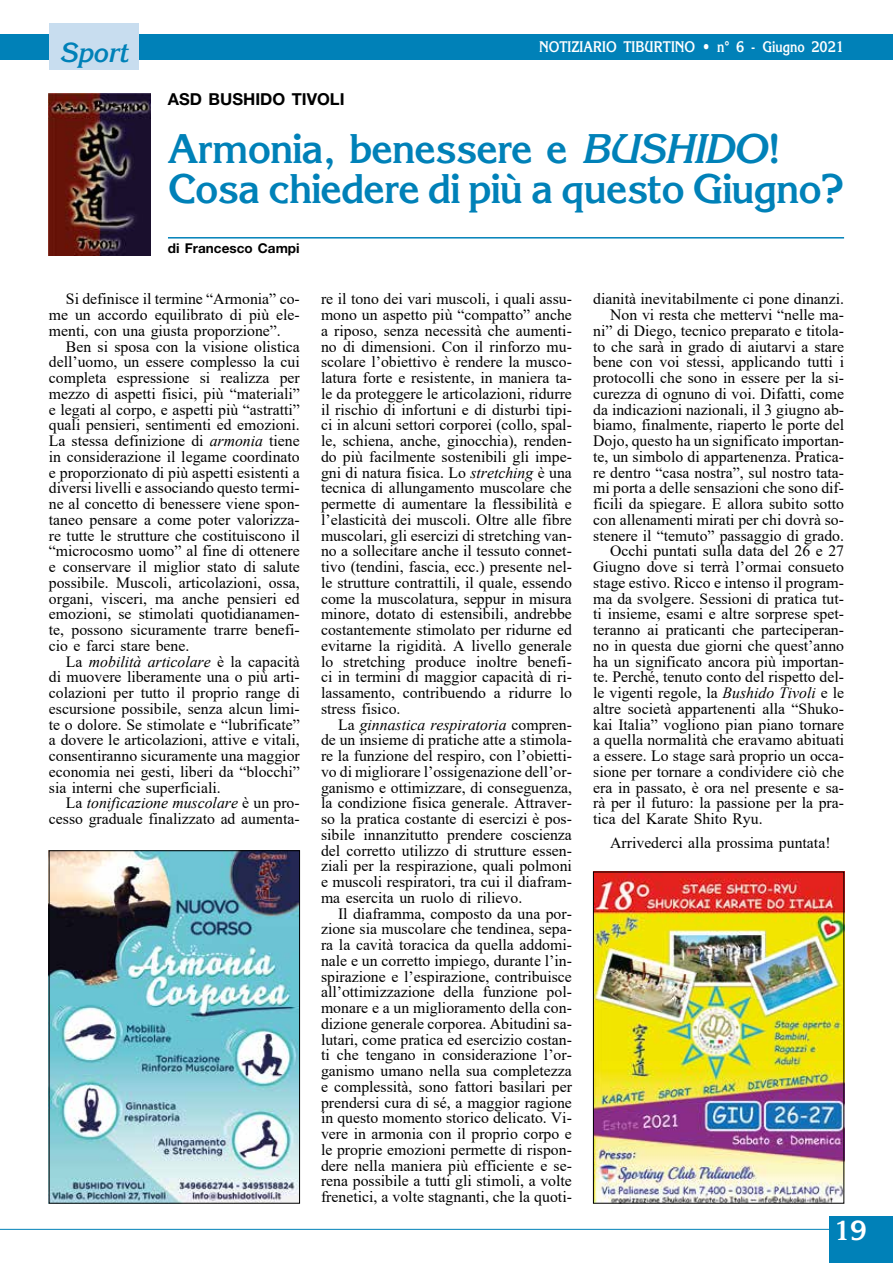
<style>
.page{position:relative;width:893px;height:1263px;background:#fff}
.page>*{position:absolute;margin:0;border:0;box-sizing:border-box;transform-origin:0 0}
.t1{font:700 40.5px/40.5px "Korinna Std";letter-spacing:-.03em;color:#0081b8}
.t2{font:italic 700 27px "Korinna Std";letter-spacing:-.02em;color:#0081b8}
.t3{font:700 27px "Korinna Std";color:#fff}
.t4{font:700 16.5px "Helvetica Neue LT Std";color:#000}
.t5{font:15.75px/15.8px "Times New Roman";color:#000;text-align:justify}
.t6{font:700 15px "Korinna Std";color:#fff;scale:.85 1}
.t7{font:700 13.5px "Helvetica Neue LT Std";color:#000}
.s1{font-style:italic}
</style>
<div class="page">
<hr style="left:0;top:1229px;width:842px;height:1px;background:#0081b8">
<div style="left:829px;top:1216px;width:64px;height:47px;background:#0081b8"></div>
<div style="left:0;top:34px;width:893px;height:26px;background:#0081b8"></div>
<div style="left:49px;top:23px;width:89px;height:47px;background:#c8ddef"></div>
<hr style="left:168px;top:237px;width:676px;height:2px;background:#0081b8">
<img style="left:49px;top:94px;width:102px;height:161px">
<img style="left:51px;top:852px;width:247px;height:349px">
<div style="left:49px;top:850px;width:251px;height:353px;border:1px solid #000"></div>
<img style="left:595px;top:874px;width:247px;height:327px">
<div style="left:593px;top:872px;width:251px;height:331px;border:1px solid #000"></div>
<h2 class="t2" style="left:59px;top:36px;width:70px">Sport</h2>
<p class="t6" style="left:539px;top:37px;width:360px">NOTIZIARIO TIBURTINO • n° 6 - Giugno 2021</p>
<p class="t4" style="left:168px;top:89px;width:178px">ASD BUSHIDO TIVOLI</p>
<h1 class="t1" style="left:168px;top:128px;width:678px">Armonia, benessere e <span class="s1">BUSHIDO</span>!<br>Cosa chiedere di più a questo Giugno?</h1>
<p class="t7" style="left:168px;top:240px;width:133px">di Francesco Campi</p>
<p class="t5" style="left:321px;top:291px;width:252px">re il tono dei vari muscoli, i quali assu&shy;mono un aspetto più “compatto” anche a riposo, senza necessità che aumenti&shy;no di dimensioni. Con il rinforzo mu&shy;scolare l’obiettivo è rendere la musco&shy;latura forte e resistente, in maniera ta&shy;le da proteggere le articolazioni, ridurre il rischio di infortuni e di disturbi tipi&shy;ci in alcuni settori corporei (collo, spal&shy;le, schiena, anche, ginocchia), renden&shy;do più facilmente sostenibili gli impe&shy;gni di natura fisica. Lo <span class="s1">stretching</span> è una tecnica di allungamento muscolare che permette di aumentare la flessibilità e l’elasticità dei muscoli. Oltre alle fibre muscolari, gli esercizi di stretching van&shy;no a sollecitare anche il tessuto connet&shy;tivo (tendini, fascia, ecc.) presente nel&shy;le strutture contrattili, il quale, essendo come la muscolatura, seppur in misura minore, dotato di estensibili, andrebbe costantemente stimolato per ridurne ed evitarne la rigidità. A livello generale lo stretching produce inoltre benefi&shy;ci in termini di maggior capacità di ri&shy;lassamento, contribuendo a ridurre lo stress fisico.</p>
<p class="t5" style="left:321px;top:716px;width:252px;text-indent:17px">La <span class="s1">ginnastica respiratoria</span> compren&shy;de un insieme di pratiche atte a stimola&shy;re la funzione del respiro, con l’obietti&shy;vo di migliorare l’ossigenazione dell’or&shy;ganismo e ottimizzare, di conseguenza, la condizione fisica generale. Attraver&shy;so la pratica costante di esercizi è pos&shy;sibile innanzitutto prendere coscienza del corretto utilizzo di strutture essen&shy;ziali per la respirazione, quali polmoni e muscoli respiratori, tra cui il diafram&shy;ma esercita un ruolo di rilievo.</p>
<p class="t5" style="left:321px;top:905px;width:252px;text-indent:17px">Il diaframma, composto da una por&shy;zione sia muscolare che tendinea, sepa&shy;ra la cavità toracica da quella addomi&shy;nale e un corretto impiego, durante l’in&shy;spirazione e l’espirazione, contribuisce all’ottimizzazione della funzione pol&shy;monare e a un miglioramento della con&shy;dizione generale corporea. Abitudini sa&shy;lutari, come pratica ed esercizio costan&shy;ti che tengano in considerazione l’or&shy;ganismo umano nella sua completezza e complessità, sono fattori basilari per prendersi cura di sé, a maggior ragione in questo momento storico delicato. Vi&shy;vere in armonia con il proprio corpo e le proprie emozioni permette di rispon&shy;dere nella maniera più efficiente e se&shy;rena possibile a tutti gli stimoli, a volte frenetici, a volte stagnanti, che la quoti-</p>
<p class="t5" style="left:49px;top:291px;width:252px;text-indent:17px">Si definisce il termine “Armonia” co&shy;me un accordo equilibrato di più ele&shy;menti, con una giusta proporzione”.</p>
<p class="t5" style="left:49px;top:338px;width:252px;text-indent:17px">Ben si sposa con la visione olistica dell’uomo, un essere complesso la cui completa espressione si realizza per mezzo di aspetti fisici, più “materiali” e legati al corpo, e aspetti più “astratti” quali pensieri, sentimenti ed emozioni.<br>La stessa definizione di <span class="s1">armonia</span> tiene in considerazione il legame coordinato e proporzionato di più aspetti esistenti a diversi livelli e associando questo termi&shy;ne al concetto di benessere viene spon&shy;taneo pensare a come poter valorizza&shy;re tutte le strutture che costituiscono il “microcosmo uomo” al fine di ottenere e conservare il miglior stato di salute possibile. Muscoli, articolazioni, ossa, organi, visceri, ma anche pensieri ed emozioni, se stimolati quotidianamen&shy;te, possono sicuramente trarre benefi&shy;cio e farci stare bene.</p>
<p class="t5" style="left:49px;top:653px;width:252px;text-indent:17px">La <span class="s1">mobilità articolare</span> è la capacità di muovere liberamente una o più arti&shy;colazioni per tutto il proprio range di escursione possibile, senza alcun limi&shy;te o dolore. Se stimolate e “lubrificate” a dovere le articolazioni, attive e vitali, consentiranno sicuramente una maggior economia nei gesti, liberi da “blocchi” sia interni che superficiali.</p>
<p class="t5" style="left:49px;top:795px;width:252px;text-align:right">La <span class="s1">tonificazione muscolare</span> è un pro&shy;cesso graduale finalizzato ad aumenta-</p>
<p class="t5" style="left:593px;top:291px;width:252px">dianità inevitabilmente ci pone dinanzi.</p>
<p class="t5" style="left:610px;top:306px;width:235px">Non vi resta che mettervi “nelle ma-</p>
<p class="t5" style="left:593px;top:322px;width:252px">ni” di Diego, tecnico preparato e titola-</p>
<p class="t5" style="left:593px;top:338px;width:252px">to che sarà in grado di aiutarvi a stare</p>
<p class="t5" style="left:593px;top:354px;width:252px">bene con voi stessi, applicando tutti i</p>
<p class="t5" style="left:593px;top:369px;width:252px">protocolli che sono in essere per la si-</p>
<p class="t5" style="left:593px;top:385px;width:252px">curezza di ognuno di voi. Difatti, come</p>
<p class="t5" style="left:593px;top:401px;width:252px">da indicazioni nazionali, il 3 giugno ab-</p>
<p class="t5" style="left:593px;top:417px;width:252px">biamo, finalmente, riaperto le porte del</p>
<p class="t5" style="left:593px;top:432px;width:252px">Dojo, questo ha un significato importan-</p>
<p class="t5" style="left:593px;top:448px;width:252px">te, un simbolo di appartenenza. Pratica-</p>
<p class="t5" style="left:593px;top:464px;width:252px">re dentro “casa nostra”, sul nostro tata-</p>
<p class="t5" style="left:593px;top:480px;width:252px">mi porta a delle sensazioni che sono dif-</p>
<p class="t5" style="left:593px;top:495px;width:252px">ficili da spiegare. E allora subito sotto</p>
<p class="t5" style="left:593px;top:511px;width:252px">con allenamenti mirati per chi dovrà so-</p>
<p class="t5" style="left:593px;top:527px;width:252px">stenere il “temuto” passaggio di grado.</p>
<p class="t5" style="left:610px;top:543px;width:235px">Occhi puntati sulla data del 26 e 27</p>
<p class="t5" style="left:593px;top:558px;width:252px">Giugno dove si terrà l’ormai consueto</p>
<p class="t5" style="left:593px;top:574px;width:252px">stage estivo. Ricco e intenso il program-</p>
<p class="t5" style="left:593px;top:590px;width:252px">ma da svolgere. Sessioni di pratica tut-</p>
<p class="t5" style="left:593px;top:606px;width:252px">ti insieme, esami e altre sorprese spet-</p>
<p class="t5" style="left:593px;top:621px;width:252px">teranno ai praticanti che parteciperan-</p>
<p class="t5" style="left:593px;top:637px;width:252px">no in questa due giorni che quest’anno</p>
<p class="t5" style="left:593px;top:653px;width:252px">ha un significato ancora più importan-</p>
<p class="t5" style="left:593px;top:669px;width:252px">te. Perché, tenuto conto del rispetto del-</p>
<p class="t5" style="left:593px;top:684px;width:252px">le vigenti regole, la <span class="s1">Bushido Tivoli</span> e le</p>
<p class="t5" style="left:593px;top:700px;width:252px">altre società appartenenti alla “Shuko-</p>
<p class="t5" style="left:593px;top:716px;width:252px">kai Italia” vogliono pian piano tornare</p>
<p class="t5" style="left:593px;top:732px;width:252px">a quella normalità che eravamo abituati</p>
<p class="t5" style="left:593px;top:747px;width:252px">a essere. Lo stage sarà proprio un occa-</p>
<p class="t5" style="left:593px;top:763px;width:252px">sione per tornare a condividere ciò che</p>
<p class="t5" style="left:593px;top:779px;width:252px">era in passato, è ora nel presente e sa-</p>
<p class="t5" style="left:593px;top:795px;width:252px">rà per il futuro: la passione per la pra-</p>
<p class="t5" style="left:593px;top:810px;width:171px">tica del Karate Shito Ryu.</p>
<p class="t5" style="left:610px;top:835px;width:222px">Arrivederci alla prossima puntata!</p>
<h2 class="t3" style="left:833px;top:1213px;width:35px">19</h2>
</div>
